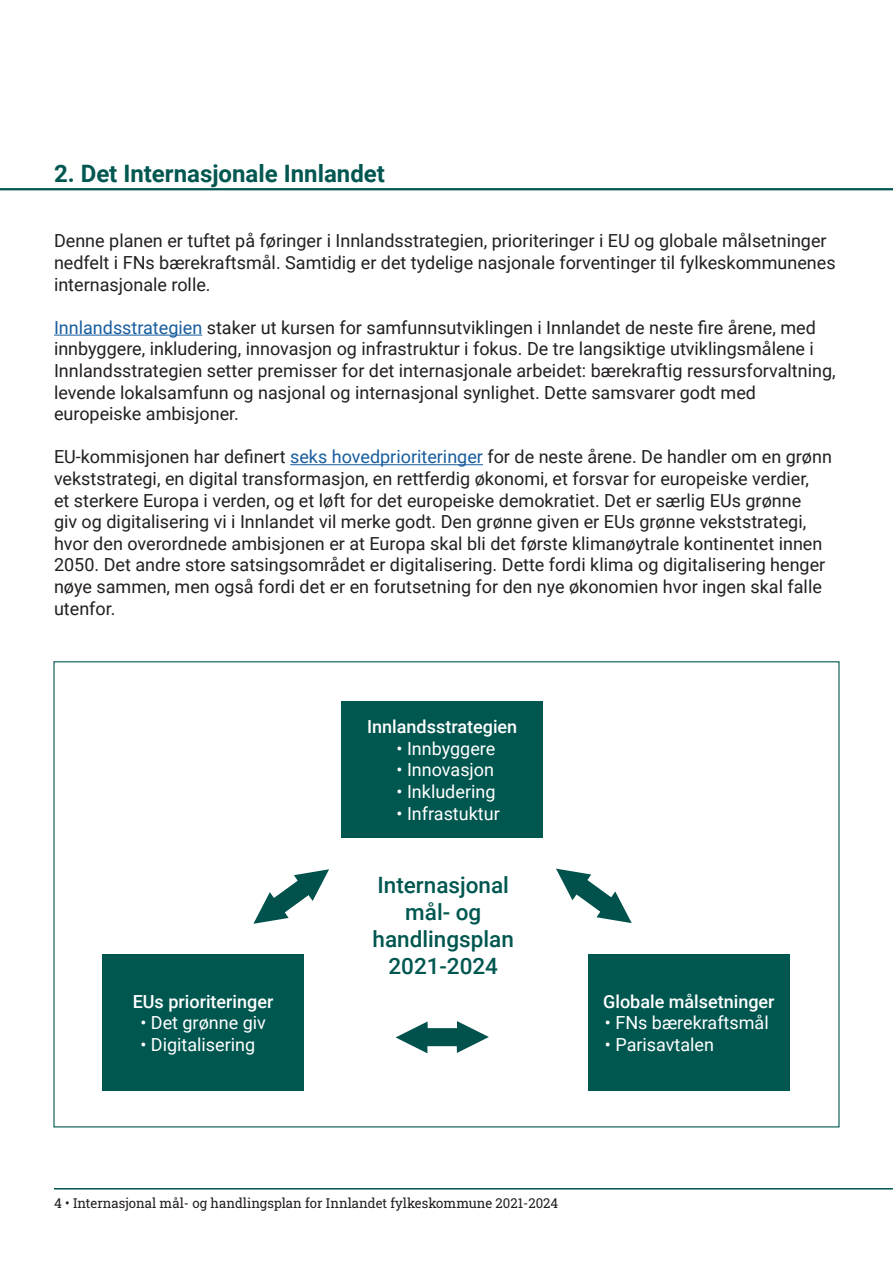
<style>
.page{position:relative;width:893px;height:1263px;background:#fff}
.page>*{position:absolute;margin:0;border:0;box-sizing:border-box;transform-origin:0 0}
.t1{font:700 24px "Roboto";color:#005750}
.t2{font:500 22.5px/27px "Roboto";color:#005750;text-align:center}
.t3{font:18px/21.6px "Roboto";color:#231f20}
.t4{font:18px "Roboto";color:#fff}
.t5{font:500 18px "Roboto";color:#fff}
.t6{font:13.5px "Roboto Slab";color:#231f20}
.s1{color:#175d9e}
</style>
<div class="page">
<hr style="left:0;top:188px;width:893px;height:2px;background:#005750">
<hr style="left:54px;top:335px;width:148px;height:1px;background:#175d9e">
<hr style="left:290px;top:464px;width:193px;height:1px;background:#175d9e">
<div style="left:341px;top:702px;width:202px;height:136px;background:#005750"></div>
<div style="left:102px;top:955px;width:202px;height:136px;background:#005750"></div>
<div style="left:588px;top:955px;width:202px;height:136px;background:#005750"></div>
<svg style="left:253px;top:869px;width:76px;height:55px"></svg>
<svg style="left:556px;top:869px;width:76px;height:54px"></svg>
<hr style="left:54px;top:1188px;width:839px;height:1px;background:#005750">
<svg style="left:396px;top:1021px;width:93px;height:32px"></svg>
<h1 class="t1" style="left:54px;top:156px;width:332px">2. Det Internasjonale Innlandet</h1>
<p class="t3" style="left:54px;top:229px;width:783px">Denne planen er tuftet på føringer i Innlandsstrategien, prioriteringer i EU og globale målsetninger nedfelt i FNs bærekraftsmål. Samtidig er det tydelige nasjonale forventinger til fylkeskommunenes internasjonale rolle.</p>
<p class="t3" style="left:54px;top:316px;width:783px"><span class="s1">Innlandsstrategien</span> staker ut kursen for samfunnsutviklingen i Innlandet de neste fire årene, med innbyggere, inkludering, innovasjon og infrastruktur i fokus. De tre langsiktige utviklingsmålene i Innlandsstrategien setter premisser for det internasjonale arbeidet: bærekraftig ressursforvaltning, levende lokalsamfunn og nasjonal og internasjonal synlighet. Dette samsvarer godt med europeiske ambisjoner.</p>
<p class="t3" style="left:54px;top:445px;width:779px">EU-kommisjonen har definert <span class="s1">seks hovedprioriteringer</span> for de neste årene. De handler om en grønn vekststrategi, en digital transformasjon, en rettferdig økonomi, et forsvar for europeiske verdier,<br>et sterkere Europa i verden, og et løft for det europeiske demokratiet. Det er særlig EUs grønne<br>giv og digitalisering vi i Innlandet vil merke godt. Den grønne given er EUs grønne vekststrategi, hvor den overordnede ambisjonen er at Europa skal bli det første klimanøytrale kontinentet innen 2050. Det andre store satsingsområdet er digitalisering. Dette fordi klima og digitalisering henger nøye sammen, men også fordi det er en forutsetning for den nye økonomien hvor ingen skal falle utenfor.</p>
<p class="t5" style="left:367px;top:714px;width:152px">Innlandsstrategien</p>
<p class="t4" style="left:396px;top:736px;width:100px">• Innbyggere</p>
<p class="t4" style="left:396px;top:757px;width:99px">• Innovasjon</p>
<p class="t4" style="left:396px;top:779px;width:100px">• Inkludering</p>
<p class="t4" style="left:396px;top:801px;width:105px">• Infrastuktur</p>
<p class="t5" style="left:133px;top:989px;width:142px">EUs prioriteringer</p>
<p class="t4" style="left:140px;top:1010px;width:127px">• Det grønne giv</p>
<p class="t4" style="left:140px;top:1032px;width:116px">• Digitalisering</p>
<p class="t2" style="left:373px;top:870px;width:143px">Internasjonal mål- og handlingsplan<br>2021-2024</p>
<p class="t5" style="left:603px;top:989px;width:173px">Globale målsetninger</p>
<p class="t4" style="left:605px;top:1010px;width:165px">• FNs bærekraftsmål</p>
<p class="t4" style="left:605px;top:1032px;width:111px">• Parisavtalen</p>
<p class="t6" style="left:54px;top:1194px;width:506px">4 • Internasjonal mål- og handlingsplan for Innlandet fylkeskommune 2021-2024</p>
</div>
